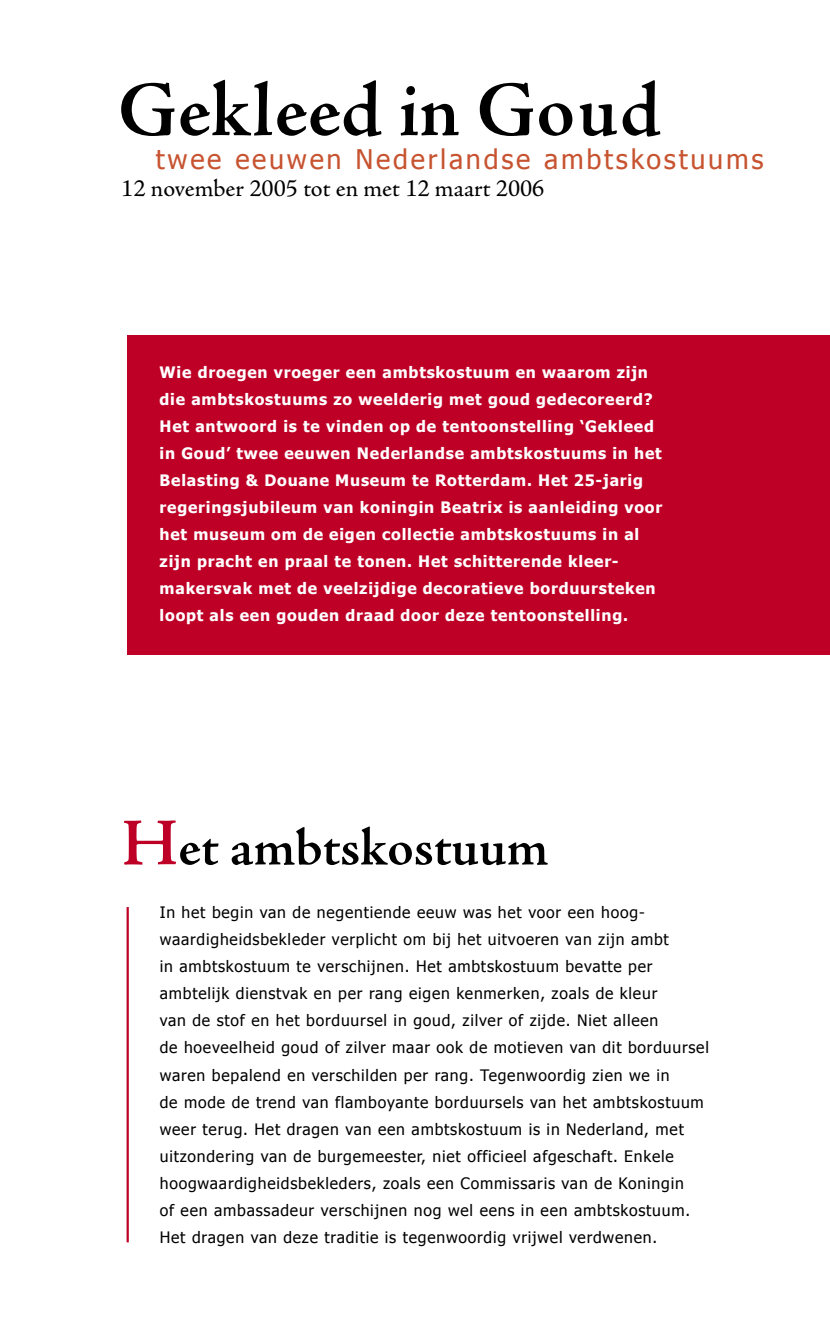
<style>
.page{position:relative;width:830px;height:1340px;background:#fff}
.page>*{position:absolute;margin:0;border:0;box-sizing:border-box;transform-origin:0 0}
.t1{font:600 78.75px "Adobe Jenson Pro";color:#000}
.t2{font:600 54px "Adobe Jenson Pro";color:#000}
.t3{font:27px "Tahoma";letter-spacing:.1em;color:#c75330}
.t4{font:24.75px "Adobe Jenson Pro";color:#000}
.t5{font:15.75px/27px "Tahoma";letter-spacing:.05em;color:#000}
.t6{font:700 15.75px/27px "Tahoma";letter-spacing:.05em;color:#fff}
.s1{font-size:67.5px;color:#be0027}
</style>
<div class="page">
<div style="left:128px;top:335px;width:701px;height:319px;background:#be0027"></div>
<hr style="left:126px;top:907px;width:3px;height:335px;background:#be0027">
<h1 class="t1" style="left:118px;top:66px;width:544px">Gekleed in Goud</h1>
<h3 class="t3" style="left:156px;top:142px;width:608px">twee eeuwen Nederlandse ambtskostuums</h3>
<h3 class="t4" style="left:121px;top:174px;width:424px">12 november 2005 tot en met 12 maart 2006</h3>
<p class="t6" style="left:159px;top:358px;width:504px">Wie droegen vroeger een ambtskostuum en waarom zijn die ambtskostuums zo weelderig met goud gedecoreerd?<br>Het antwoord is te vinden op de tentoonstelling ‘Gekleed in Goud’ twee eeuwen Nederlandse ambtskostuums in het Belasting &amp; Douane Museum te Rotterdam. Het 25-jarig regeringsjubileum van koningin Beatrix is aanleiding voor het museum om de eigen collectie ambtskostuums in al zijn pracht en praal te tonen. Het schitterende kleer&shy;makersvak met de veelzijdige decoratieve borduursteken loopt als een gouden draad door deze tentoonstelling.</p>
<h2 class="t2" style="left:121px;top:816px;width:428px"><span class="s1">H</span>et ambtskostuum</h2>
<p class="t5" style="left:160px;top:898px;width:550px">In het begin van de negentiende eeuw was het voor een hoog&shy;waardigheidsbekleder verplicht om bij het uitvoeren van zijn ambt<br>in ambtskostuum te verschijnen. Het ambtskostuum bevatte per ambtelijk dienstvak en per rang eigen kenmerken, zoals de kleur<br>van de stof en het borduursel in goud, zilver of zijde. Niet alleen<br>de hoeveelheid goud of zilver maar ook de motieven van dit borduursel waren bepalend en verschilden per rang. Tegenwoordig zien we in<br>de mode de trend van flamboyante borduursels van het ambtskostuum weer terug. Het dragen van een ambtskostuum is in Nederland, met uitzondering van de burgemeester, niet officieel afgeschaft. Enkele hoogwaardigheidsbekleders, zoals een Commissaris van de Koningin<br>of een ambassadeur verschijnen nog wel eens in een ambtskostuum.<br>Het dragen van deze traditie is tegenwoordig vrijwel verdwenen.</p>
</div>
